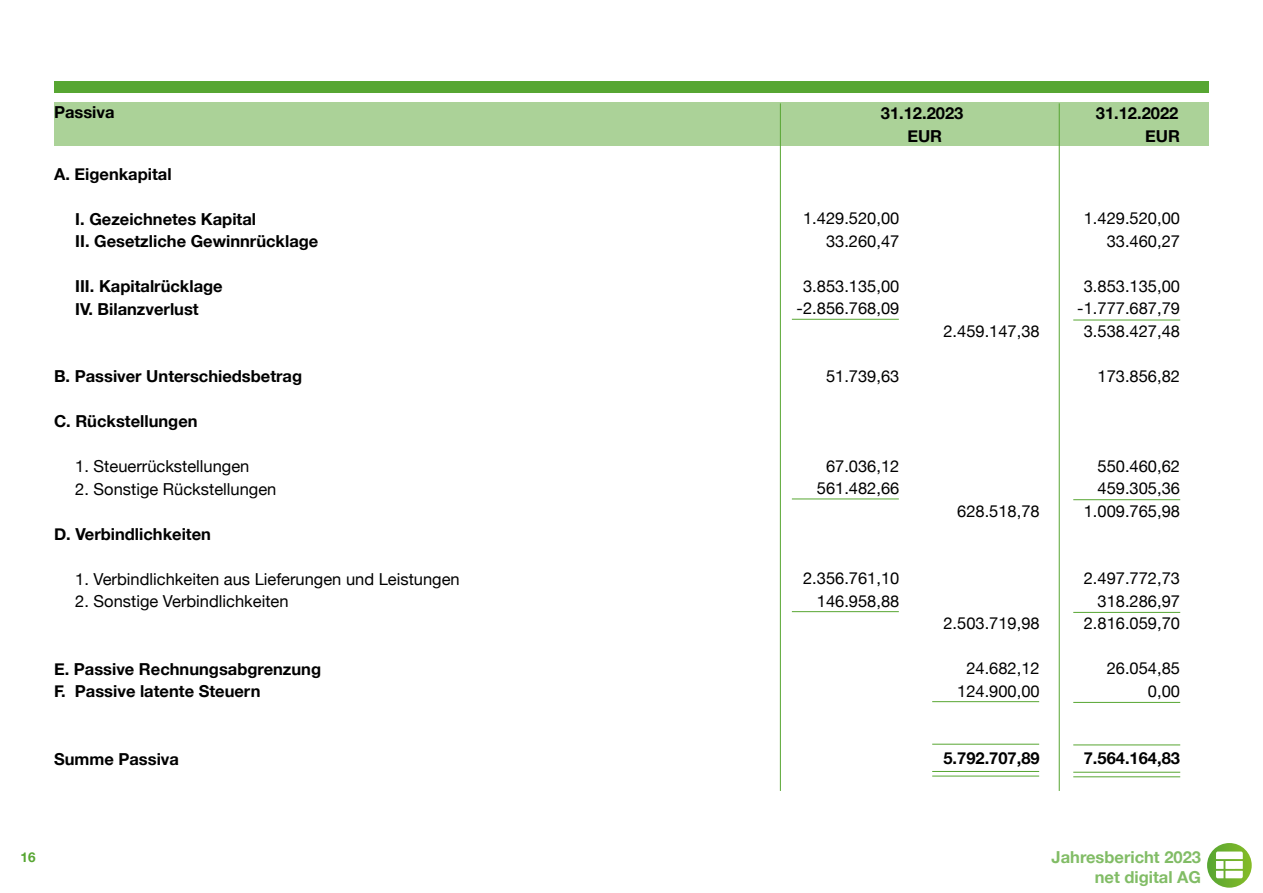
<style>
.page{position:relative;width:1263px;height:893px;background:#fff}
.page>*{position:absolute;margin:0;border:0;box-sizing:border-box;transform-origin:0 0}
.t1{font:16.5px/22.5px "Helvetica Neue";color:#000;text-align:right}
.t2{font:700 16.5px/22.5px "Helvetica Neue";color:#000}
.t3{font:700 16.5px/19.8px "Helvetica Neue";color:#57a632;text-align:right}
.t4{font:700 13.5px "Helvetica Neue";color:#57a632}
</style>
<div class="page">
<div style="left:54px;top:103px;width:1154px;height:43px;background:#abd298"></div>
<div style="left:54px;top:81px;width:1155px;height:12px;background:#57a632"></div>
<hr style="left:792px;top:319px;width:107px;height:1px;background:#57a632">
<hr style="left:792px;top:499px;width:107px;height:1px;background:#57a632">
<hr style="left:792px;top:611px;width:107px;height:1px;background:#57a632">
<hr style="left:932px;top:701px;width:107px;height:1px;background:#57a632">
<hr style="left:932px;top:744px;width:107px;height:1px;background:#57a632">
<hr style="left:932px;top:771px;width:107px;height:1px;background:#57a632">
<hr style="left:932px;top:776px;width:107px;height:1px;background:#57a632">
<hr style="left:1073px;top:320px;width:107px;height:1px;background:#57a632">
<hr style="left:1073px;top:499px;width:107px;height:1px;background:#57a632">
<hr style="left:1073px;top:612px;width:107px;height:1px;background:#57a632">
<hr style="left:1073px;top:702px;width:107px;height:1px;background:#57a632">
<hr style="left:1073px;top:744px;width:107px;height:1px;background:#57a632">
<hr style="left:1073px;top:772px;width:107px;height:1px;background:#57a632">
<hr style="left:1073px;top:776px;width:107px;height:1px;background:#57a632">
<hr style="left:1059px;top:103px;width:1px;height:688px;background:#57a632">
<hr style="left:780px;top:103px;width:1px;height:688px;background:#57a632">
<svg style="left:1207px;top:843px;width:45px;height:45px"></svg>
<svg style="left:1216px;top:851px;width:27px;height:27px"></svg>
<p class="t2" style="left:54px;top:102px;width:62px">Passiva</p>
<p class="t2" style="left:881px;top:102px;width:84px">31.12.2023</p>
<p class="t2" style="left:1096px;top:102px;width:84px">31.12.2022</p>
<p class="t2" style="left:907px;top:125px;width:36px">EUR</p>
<p class="t2" style="left:1145px;top:125px;width:36px">EUR</p>
<p class="t2" style="left:54px;top:163px;width:119px">A. Eigenkapital</p>
<p class="t2" style="left:75px;top:208px;width:245px">I. Gezeichnetes Kapital<br>II. Gesetzliche Gewinnrücklage</p>
<p class="t2" style="left:75px;top:276px;width:149px">III. Kapitalrücklage<br>IV. Bilanzverlust</p>
<p class="t1" style="left:803px;top:208px;width:98px">1.429.520,00<br>33.260,47</p>
<p class="t1" style="left:797px;top:275px;width:104px;text-align:center">3.853.135,00 -2.856.768,09</p>
<p class="t1" style="left:1084px;top:208px;width:98px">1.429.520,00<br>33.460,27</p>
<p class="t1" style="left:1077px;top:276px;width:104px;text-align:center">3.853.135,00 -1.777.687,79<br>3.538.427,48</p>
<p class="t1" style="left:1097px;top:366px;width:84px">173.856,82</p>
<p class="t1" style="left:943px;top:321px;width:98px">2.459.147,38</p>
<p class="t1" style="left:826px;top:365px;width:75px">51.739,63</p>
<p class="t2" style="left:54px;top:366px;width:250px">B. Passiver Unterschiedsbetrag</p>
<p class="t2" style="left:54px;top:411px;width:145px">C. Rückstellungen</p>
<p class="t1" style="left:75px;top:456px;width:176px">1. Steuerrückstellungen</p>
<p class="t1" style="left:75px;top:479px;width:203px">2. Sonstige Rückstellungen</p>
<p class="t2" style="left:54px;top:523px;width:159px">D. Verbindlichkeiten</p>
<p class="t1" style="left:75px;top:569px;width:386px">1. Verbindlichkeiten aus Lieferungen und Leistungen</p>
<p class="t1" style="left:75px;top:591px;width:215px">2. Sonstige Verbindlichkeiten</p>
<p class="t1" style="left:817px;top:455px;width:84px;text-align:center">67.036,12<br>561.482,66</p>
<p class="t1" style="left:1084px;top:456px;width:98px">550.460,62<br>459.305,36<br>1.009.765,98</p>
<p class="t1" style="left:957px;top:501px;width:84px">628.518,78</p>
<p class="t1" style="left:803px;top:568px;width:98px">2.356.761,10<br>146.958,88</p>
<p class="t1" style="left:1084px;top:568px;width:98px">2.497.772,73<br>318.286,97<br>2.816.059,70</p>
<p class="t1" style="left:1107px;top:658px;width:75px">26.054,85<br>0,00</p>
<p class="t1" style="left:943px;top:613px;width:98px">2.503.719,98</p>
<p class="t1" style="left:957px;top:658px;width:84px;text-align:center">24.682,12<br>124.900,00</p>
<p class="t2" style="left:54px;top:658px;width:269px">E. Passive Rechnungsabgrenzung<br>F. Passive latente Steuern</p>
<p class="t2" style="left:54px;top:748px;width:126px">Summe Passiva</p>
<p class="t2" style="left:943px;top:747px;width:98px">5.792.707,89</p>
<p class="t2" style="left:1084px;top:748px;width:98px">7.564.164,83</p>
<p class="t4" style="left:21px;top:847px;width:17px">16</p>
<p class="t3" style="left:1051px;top:848px;width:151px">Jahresbericht 2023 net digital AG</p>
</div>
